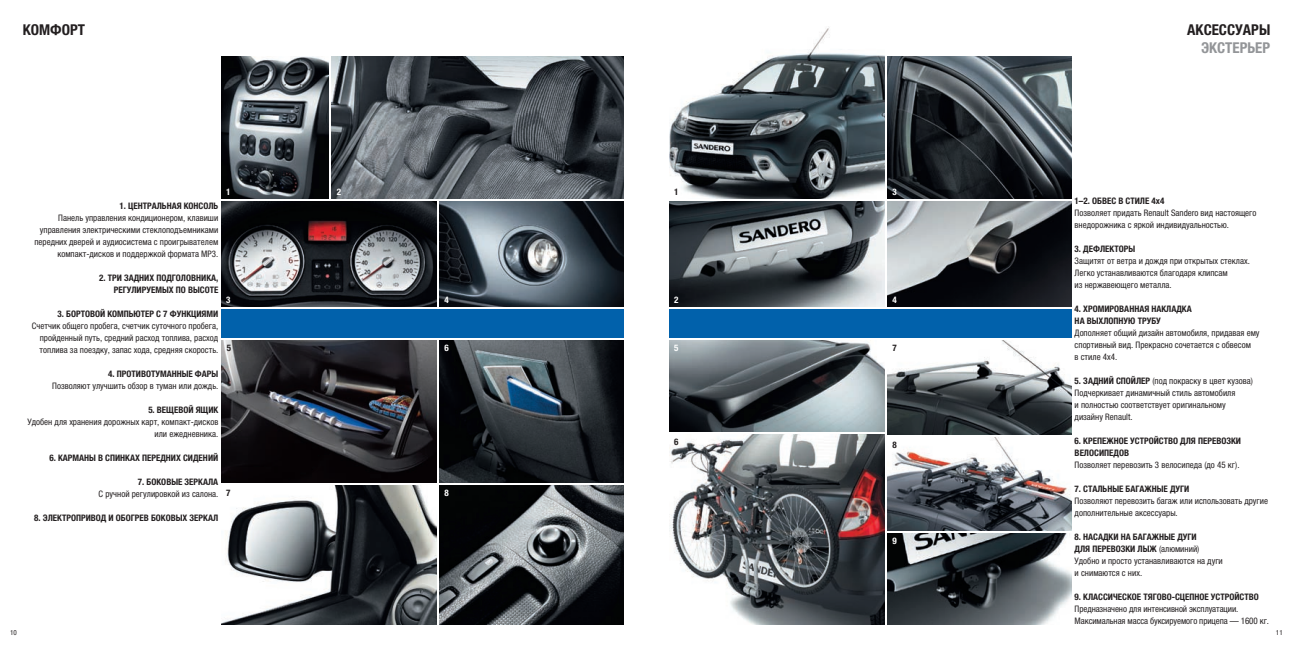
<style>
.page{position:relative;width:1293px;height:647px;background:#fff}
.page>*{position:absolute;margin:0;border:0;box-sizing:border-box;transform-origin:0 0}
.t1{font:700 condensed 15px "Helvetica Neue LTCYR";color:#231f20}
.t2{font:700 condensed 15px "Helvetica Neue LTCYR";color:#939598}
.t3{font:condensed 9px/12px "Helvetica Neue LTCYR";color:#231f20}
.t4{font:700 condensed 9px/12px "Helvetica Neue LTCYR";color:#231f20}
.t5{font:700 condensed 9px "Helvetica Neue LTCYR";color:#fff}
.t6{font:condensed 7px "Helvetica Neue LTCYR";color:#231f20}
.s1{font-weight:700}
</style>
<div class="page">
<img style="left:669px;top:28px;width:215px;height:170px">
<img style="left:887px;top:201px;width:184px;height:105px">
<img style="left:669px;top:201px;width:215px;height:105px">
<img style="left:887px;top:437px;width:184px;height:93px">
<div style="left:669px;top:309px;width:402px;height:28px;background:#0161ab"></div>
<img style="left:887px;top:340px;width:184px;height:94px">
<img style="left:887px;top:533px;width:184px;height:91px">
<img style="left:669px;top:434px;width:215px;height:190px">
<img style="left:669px;top:340px;width:215px;height:91px">
<img style="left:887px;top:57px;width:184px;height:141px">
<img style="left:439px;top:485px;width:185px;height:139px">
<img style="left:221px;top:485px;width:216px;height:139px">
<img style="left:221px;top:201px;width:216px;height:105px">
<img style="left:221px;top:57px;width:108px;height:141px">
<img style="left:332px;top:57px;width:292px;height:141px">
<img style="left:439px;top:201px;width:185px;height:105px">
<img style="left:221px;top:340px;width:216px;height:142px">
<div style="left:221px;top:309px;width:403px;height:28px;background:#0161ab"></div>
<img style="left:439px;top:340px;width:185px;height:142px">
<h1 class="t1" style="left:23px;top:21px;width:64px">КОМФОРТ</h1>
<h1 class="t1" style="left:1187px;top:21px;width:84px">АКСЕССУАРЫ</h1>
<h1 class="t2" style="left:1201px;top:39px;width:71px">ЭКСТЕРЬЕР</h1>
<p class="t5" style="left:226px;top:187px;width:6px">1</p>
<p class="t5" style="left:337px;top:187px;width:6px">2</p>
<p class="t4" style="left:120px;top:199px;width:100px">1. ЦЕНТРАЛЬНАЯ КОНСОЛЬ</p>
<p class="t3" style="left:34px;top:211px;width:185px;text-align:right">Панель управления кондиционером, клавиши управления электрическими стеклоподъемниками передних дверей и аудиосистема с проигрывателем компакт-дисков и поддержкой формата MP3.</p>
<p class="t4" style="left:99px;top:271px;width:121px;text-align:right">2. ТРИ ЗАДНИХ ПОДГОЛОВНИКА,<br>РЕГУЛИРУЕМЫХ ПО ВЫСОТЕ</p>
<p class="t4" style="left:57px;top:307px;width:162px">3. БОРТОВОЙ КОМПЬЮТЕР С 7 ФУНКЦИЯМИ</p>
<p class="t3" style="left:40px;top:319px;width:180px;text-align:justify;text-indent:-8px">Счетчик общего пробега, счетчик суточного пробега, пройденный путь, средний расход топлива, расход топлива за поездку, запас хода, средняя скорость.</p>
<p class="t4" style="left:108px;top:367px;width:112px">4. ПРОТИВОТУМАННЫЕ ФАРЫ</p>
<p class="t3" style="left:52px;top:379px;width:167px">Позволяют улучшить обзор в туман или дождь.</p>
<p class="t4" style="left:148px;top:403px;width:71px">5. ВЕЩЕВОЙ ЯЩИК</p>
<p class="t3" style="left:28px;top:415px;width:192px;text-align:right">Удобен для хранения дорожных карт, компакт-дисков или ежедневника.</p>
<p class="t4" style="left:49px;top:451px;width:170px">6. КАРМАНЫ В СПИНКАХ ПЕРЕДНИХ СИДЕНИЙ</p>
<p class="t4" style="left:138px;top:475px;width:82px">7. БОКОВЫЕ ЗЕРКАЛА</p>
<p class="t3" style="left:99px;top:487px;width:121px">С ручной регулировкой из салона.</p>
<p class="t4" style="left:34px;top:511px;width:185px">8. ЭЛЕКТРОПРИВОД И ОБОГРЕВ БОКОВЫХ ЗЕРКАЛ</p>
<p class="t5" style="left:226px;top:294px;width:6px">3</p>
<p class="t4" style="left:227px;top:342px;width:6px">5</p>
<p class="t4" style="left:226px;top:486px;width:6px">7</p>
<p class="t5" style="left:444px;top:294px;width:6px">4</p>
<p class="t5" style="left:444px;top:343px;width:6px">6</p>
<p class="t5" style="left:444px;top:487px;width:6px">8</p>
<p class="t4" style="left:674px;top:186px;width:6px">1</p>
<p class="t5" style="left:674px;top:294px;width:6px">2</p>
<p class="t5" style="left:674px;top:343px;width:6px">5</p>
<p class="t4" style="left:674px;top:435px;width:6px">6</p>
<p class="t5" style="left:892px;top:187px;width:6px">3</p>
<p class="t5" style="left:892px;top:294px;width:6px">4</p>
<p class="t4" style="left:892px;top:342px;width:6px">7</p>
<p class="t4" style="left:892px;top:438px;width:6px">8</p>
<p class="t5" style="left:892px;top:535px;width:6px">9</p>
<p class="t4" style="left:1074px;top:195px;width:91px">1–2. ОБВЕС В СТИЛЕ 4х4</p>
<p class="t3" style="left:1074px;top:207px;width:183px">Позволяет придать Renault Sandero вид настоящего внедорожника с яркой индивидуальностью.</p>
<p class="t4" style="left:1074px;top:243px;width:62px">3. ДЕФЛЕКТОРЫ</p>
<p class="t3" style="left:1074px;top:255px;width:177px">Защитят от ветра и дождя при открытых стеклах.<br>Легко устанавливаются благодаря клипсам<br>из нержавеющего металла.</p>
<p class="t4" style="left:1074px;top:303px;width:119px">4. ХРОМИРОВАННАЯ НАКЛАДКА<br>НА ВЫХЛОПНУЮ ТРУБУ</p>
<p class="t3" style="left:1074px;top:327px;width:186px">Дополняет общий дизайн автомобиля, придавая ему спортивный вид. Прекрасно сочетается с обвесом<br>в стиле 4х4.</p>
<p class="t3" style="left:1074px;top:375px;width:180px"><span class="s1">5. ЗАДНИЙ СПОЙЛЕР</span> (под покраску в цвет кузова)<br>Подчеркивает динамичный стиль автомобиля<br>и полностью соответствует оригинальному дизайну Renault.</p>
<p class="t4" style="left:1074px;top:435px;width:168px">6. КРЕПЕЖНОЕ УСТРОЙСТВО ДЛЯ ПЕРЕВОЗКИ<br>ВЕЛОСИПЕДОВ</p>
<p class="t3" style="left:1074px;top:459px;width:166px">Позволяет перевозить 3 велосипеда (до 45 кг).</p>
<p class="t4" style="left:1074px;top:483px;width:116px">7. СТАЛЬНЫЕ БАГАЖНЫЕ ДУГИ</p>
<p class="t3" style="left:1074px;top:495px;width:195px">Позволяют перевозить багаж или использовать другие дополнительные аксессуары.</p>
<p class="t3" style="left:1074px;top:531px;width:150px"><span class="s1">8. НАСАДКИ НА БАГАЖНЫЕ ДУГИ<br>ДЛЯ ПЕРЕВОЗКИ ЛЫЖ</span> (алюминий)<br>Удобно и просто устанавливаются на дуги и снимаются с них.</p>
<p class="t4" style="left:1074px;top:590px;width:186px">9. КЛАССИЧЕСКОЕ ТЯГОВО-СЦЕПНОЕ УСТРОЙСТВО</p>
<p class="t3" style="left:1074px;top:603px;width:196px">Предназначено для интенсивной эксплуатации.<br>Максимальная масса буксируемого прицепа — 1600 кг.</p>
<p class="t6" style="left:10px;top:629px;width:8px">10</p>
<p class="t6" style="left:1276px;top:629px;width:8px">11</p>
</div>
